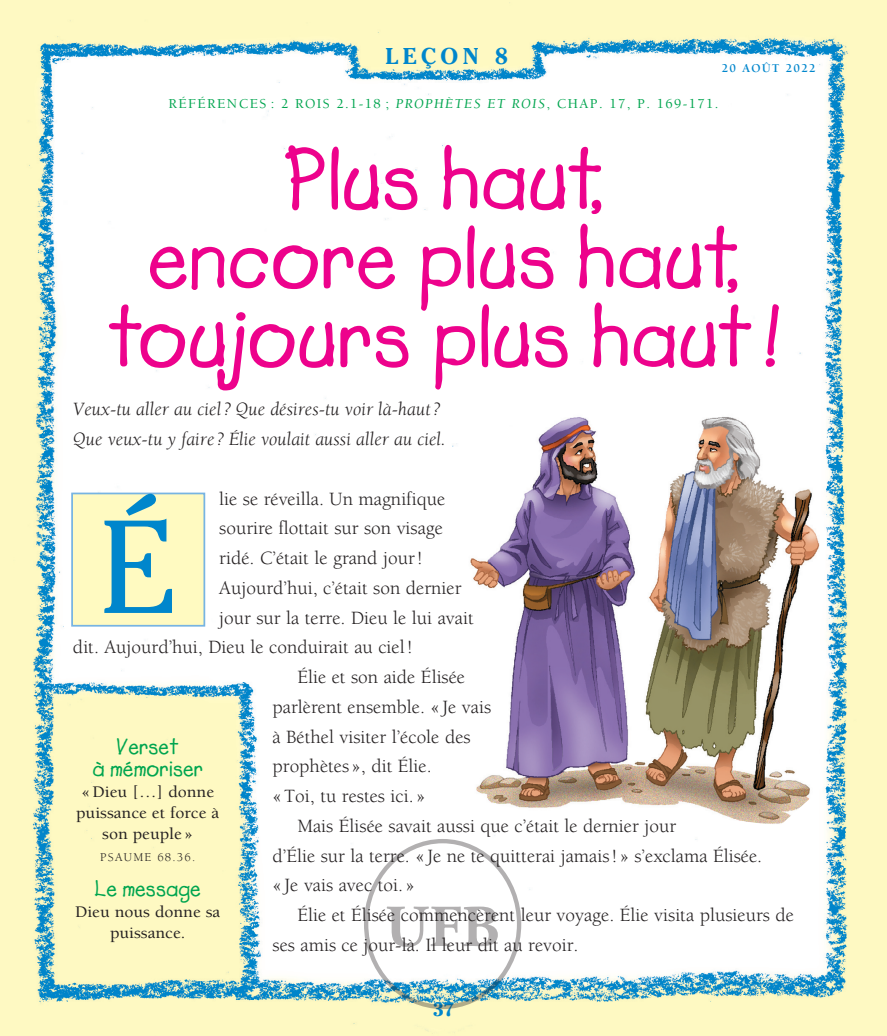
<style>
.page{position:relative;width:887px;height:1036px;background:#fff}
.page>*{position:absolute;margin:0;border:0;box-sizing:border-box;transform-origin:0 0}
.t1{font:131.25px "Cheltenham Std";color:#0086cc}
.t2{font:87.5px/78.8px "Lemonade ICG Bold";color:#ed028c;text-align:center}
.t3{font:700 59.5px "Adobe Garamond Pro";color:#231f20}
.t4{font:22.75px/22.8px "Lemonade ICG Bold";color:#00a54f;text-align:center}
.t5{font:700 22.75px "Cheltenham";letter-spacing:.2em;color:#0086cc}
.t6{font:19.25px "Berkeley";color:#231f20}
.t7{font:italic 19.25px/29.8px "Berkeley";color:#231f20}
.t8{font:700 19.25px "Cheltenham";color:#0086cc}
.t9{font:500 16.62px/21px "Berkeley";color:#231f20;text-align:center;scale:1.05 1}
.t10{font:500 14px "Berkeley";letter-spacing:.1em;color:#00a54f}
.t11{font:12.25px "Berkeley";letter-spacing:.1em;color:#231f20}
.t12{font:700 12.25px "Berkeley";letter-spacing:.1em;color:#0086cc}
.s1{font-family:"Berkeley Std";font-weight:400;font-style:italic}
</style>
<div class="page">
<img style="left:0;top:0;width:886px;height:1035px">
<img style="left:456px;top:383px;width:367px;height:442px">
<div style="left:73px;top:494px;width:130px;height:130px;background:#fffac1"></div>
<div style="left:71px;top:492px;width:134px;height:134px;border:2px solid #77b4e2"></div>
<div style="left:364px;top:838px;width:157px;height:170px;border:4px solid #231f20;border-radius:50%"></div>
<p class="t5" style="left:385px;top:41px;width:124px">LEÇON 8</p>
<p class="t12" style="left:721px;top:62px;width:95px">20 AOÛT 2022</p>
<p class="t10" style="left:168px;top:96px;width:551px">RÉFÉRENCES : 2 ROIS 2.1-18 ; <span class="s1">PROPHÈTES ET ROIS</span>, CHAP. 17, P. 169-171.</p>
<h2 class="t2" style="left:106px;top:141px;width:676px">Plus haut,<br>encore plus haut, toujours plus haut !</h2>
<p class="t7" style="left:73px;top:395px;width:374px">Veux-tu aller au ciel ? Que désires-tu voir là-haut ?<br>Que veux-tu y faire ? Élie voulait aussi aller au ciel.</p>
<p class="t6" style="left:219px;top:488px;width:227px">lie se réveilla. Un magnifique</p>
<p class="t6" style="left:219px;top:518px;width:225px">sourire flottait sur son visage</p>
<p class="t6" style="left:219px;top:548px;width:205px">ridé. C’était le grand jour !</p>
<p class="t6" style="left:219px;top:577px;width:244px">Aujourd’hui, c’était son dernier</p>
<p class="t6" style="left:219px;top:607px;width:256px">jour sur la terre. Dieu le lui avait</p>
<p class="t6" style="left:73px;top:637px;width:341px">dit. Aujourd’hui, Dieu le conduirait au ciel !</p>
<p class="t6" style="left:297px;top:666px;width:169px">Élie et son aide Élisée</p>
<p class="t6" style="left:272px;top:696px;width:220px">parlèrent ensemble. « Je vais</p>
<p class="t6" style="left:272px;top:726px;width:199px">à Béthel visiter l’école des</p>
<p class="t6" style="left:272px;top:756px;width:161px">prophètes », dit Élie.</p>
<p class="t6" style="left:272px;top:785px;width:154px">« Toi, tu restes ici. »</p>
<p class="t6" style="left:297px;top:815px;width:380px">Mais Élisée savait aussi que c’était le dernier jour</p>
<p class="t6" style="left:272px;top:845px;width:491px">d’Élie sur la terre. « Je ne te quitterai jamais ! » s’exclama Élisée.</p>
<p class="t6" style="left:272px;top:875px;width:144px">« Je vais avec toi. »</p>
<p class="t6" style="left:297px;top:904px;width:498px">Élie et Élisée commencèrent leur voyage. Élie visita plusieurs de</p>
<p class="t6" style="left:272px;top:934px;width:307px">ses amis ce jour-là. Il leur dit au revoir.</p>
<h1 class="t1" style="left:100px;top:490px;width:78px">É</h1>
<p class="t4" style="left:92px;top:735px;width:112px">Verset<br>à mémoriser</p>
<p class="t9" style="left:76px;top:782px;width:138px">« Dieu […] donne puissance et force à son peuple »</p>
<p class="t11" style="left:100px;top:850px;width:96px">PSAUME 68.36.</p>
<p class="t4" style="left:94px;top:876px;width:108px">Le message</p>
<p class="t9" style="left:75px;top:901px;width:140px">Dieu nous donne sa puissance.</p>
<h3 class="t3" style="left:385px;top:892px;width:116px">UFB</h3>
<p class="t8" style="left:432px;top:997px;width:23px">37</p>
</div>
